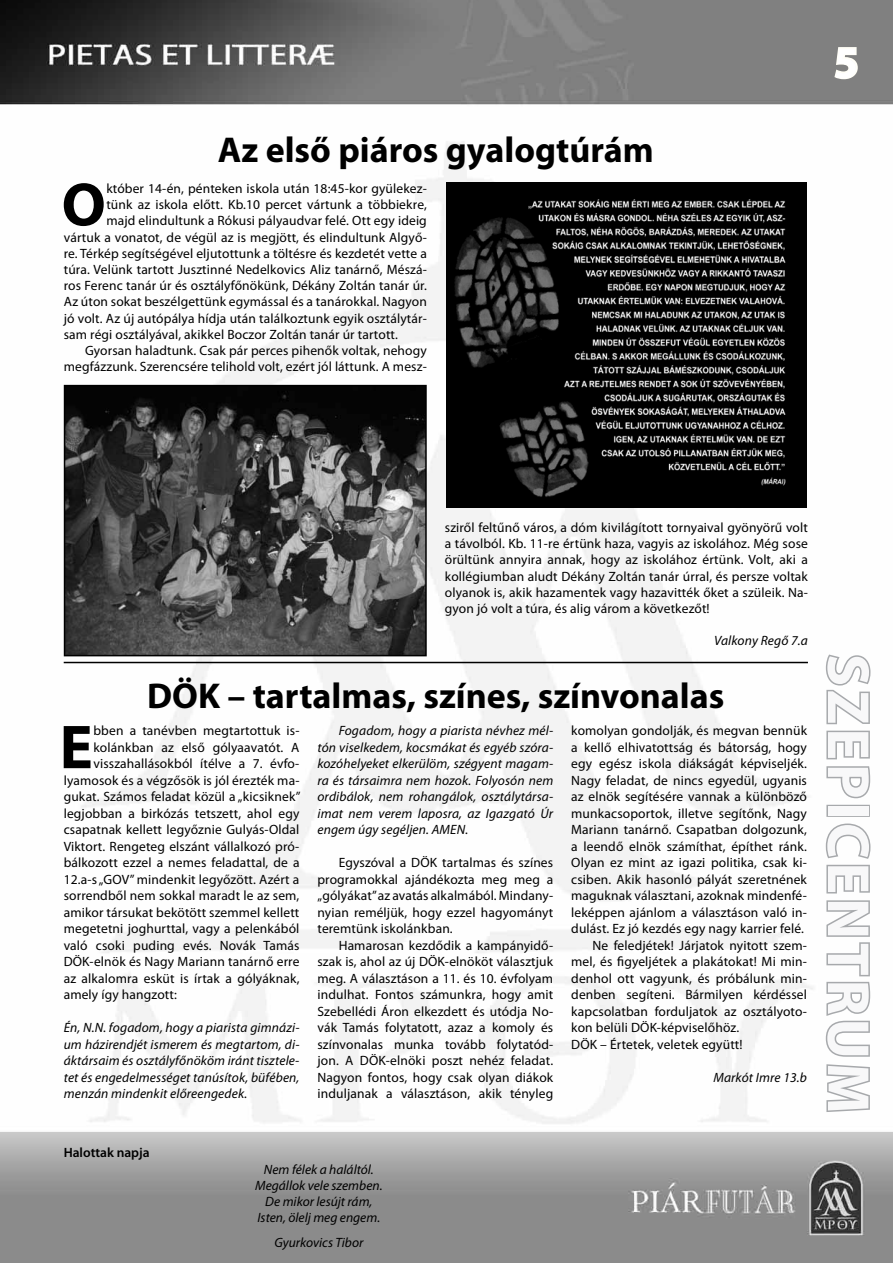
<style>
.page{position:relative;width:893px;height:1263px;background:#fff}
.page>*{position:absolute;margin:0;border:0;box-sizing:border-box;transform-origin:0 0}
.t1{font:700 62.4px "Myriad Pro";color:#000}
.t2{font:700 61.5px "Myriad Pro";color:#000}
.t3{font:700 60px "Myriad Pro";letter-spacing:.06em;color:#f8f8f9}
.t4{font:700 45px "Myriad Pro";color:#fff}
.t5{font:700 36px "Myriad Pro";color:#000}
.t6{font:13.5px/16.5px "Myriad Pro";letter-spacing:.01em;color:#000;text-align:justify}
.t7{font:italic 13.5px/16.5px "Myriad Pro";letter-spacing:.01em;color:#000;text-align:justify}
.t8{font:600 13.5px "Myriad Pro";color:#000}
</style>
<div class="page">
<img style="left:0;top:0;width:893px;height:1263px">
<svg style="left:833px;top:46px;width:26px;height:34px"></svg>
<svg style="left:824px;top:652px;width:48px;height:148px"></svg>
<div style="left:826px;top:805px;width:44px;height:12px;border:3px solid #a7a9ac"></div>
<svg style="left:824px;top:822px;width:48px;height:292px"></svg>
<img style="left:446px;top:183px;width:361px;height:325px">
<img style="left:67px;top:388px;width:357px;height:265px">
<div style="left:64px;top:385px;width:363px;height:271px;border:2px solid #000"></div>
<hr style="left:64px;top:662px;width:744px;height:1px;background:#000">
<h3 class="t5" style="left:218px;top:127px;width:437px">Az első piáros gyalogtúrám</h3>
<h2 class="t2" style="left:62px;top:165px;width:46px">O</h2>
<p class="t6" style="left:106px;top:180px;width:322px">któber 14-én, pénteken iskola után 18:45-kor gyülekez-</p>
<p class="t6" style="left:106px;top:196px;width:322px">tünk az iskola előtt. Kb.10 percet vártunk a többiekre,</p>
<p class="t6" style="left:106px;top:212px;width:322px">majd elindultunk a Rókusi pályaudvar felé. Ott egy ideig</p>
<p class="t6" style="left:64px;top:229px;width:365px">vártuk a vonatot, de végül az is megjött, és elindultunk Algyő-</p>
<p class="t6" style="left:64px;top:245px;width:365px">re. Térkép segítségével eljutottunk a töltésre és kezdetét vette a</p>
<p class="t6" style="left:64px;top:261px;width:365px">túra. Velünk tartott Jusztinné Nedelkovics Aliz tanárnő, Mészá-</p>
<p class="t6" style="left:64px;top:277px;width:365px">ros Ferenc tanár úr és osztályfőnökünk, Dékány Zoltán tanár úr.</p>
<p class="t6" style="left:64px;top:293px;width:365px">Az úton sokat beszélgettünk egymással és a tanárokkal. Nagyon</p>
<p class="t6" style="left:64px;top:310px;width:365px">jó volt. Az új autópálya hídja után találkoztunk egyik osztálytár-</p>
<p class="t6" style="left:64px;top:326px;width:336px">sam régi osztályával, akikkel Boczor Zoltán tanár úr tartott.</p>
<p class="t6" style="left:85px;top:342px;width:343px">Gyorsan haladtunk. Csak pár perces pihenők voltak, nehogy</p>
<p class="t6" style="left:64px;top:358px;width:365px">megfázzunk. Szerencsére telihold volt, ezért jól láttunk. A mes -</p>
<h3 class="t4" style="left:834px;top:33px;width:26px">5</h3>
<p class="t6" style="left:445px;top:519px;width:365px">sziről feltűnő város, a dóm kivilágított tornyaival gyönyörű volt a távolból. Kb. 11-re értünk haza, vagyis az iskolához. Még sose örültünk annyira annak, hogy az iskolához értünk. Volt, aki a kollégiumban aludt Dékány Zoltán tanár úrral, és persze voltak olyanok is, akik hazamentek vagy hazavitték őket a szüleik. Na&shy;gyon jó volt a túra, és alig várom a következőt!</p>
<p class="t7" style="left:714px;top:632px;width:95px">Valkony Regő 7.a</p>
<h3 class="t5" style="left:147px;top:672px;width:579px">DÖK – tartalmas, színes, színvonalas</h3>
<h1 class="t1" style="left:60px;top:706px;width:28px">E</h1>
<p class="t6" style="left:93px;top:722px;width:207px">bben a tanévben megtartottuk is-</p>
<p class="t6" style="left:93px;top:739px;width:207px">kolánkban az első gólyaavatót. A</p>
<p class="t6" style="left:93px;top:755px;width:207px">visszahallásokból ítélve a 7. évfo-</p>
<p class="t6" style="left:64px;top:772px;width:237px">lyamosok és a végzősök is jól érezték ma-</p>
<p class="t6" style="left:64px;top:788px;width:238px">gukat. Számos feladat közül a „kicsiknek”</p>
<p class="t6" style="left:64px;top:805px;width:237px">legjobban a birkózás tetszett, ahol egy</p>
<p class="t6" style="left:64px;top:821px;width:237px">csapatnak kellett legyőznie Gulyás-Oldal</p>
<p class="t6" style="left:64px;top:838px;width:237px">Viktort. Rengeteg elszánt vállalkozó pró-</p>
<p class="t6" style="left:64px;top:854px;width:237px">bálkozott ezzel a nemes feladattal, de a</p>
<p class="t6" style="left:64px;top:871px;width:237px">12.a-s „GOV” mindenkit legyőzött. Azért a</p>
<p class="t6" style="left:64px;top:887px;width:237px">sorrendből nem sokkal maradt le az sem,</p>
<p class="t6" style="left:64px;top:904px;width:237px">amikor társukat bekötött szemmel kellett</p>
<p class="t6" style="left:64px;top:920px;width:237px">megetetni joghurttal, vagy a pelenkából</p>
<p class="t6" style="left:64px;top:937px;width:237px">való csoki puding evés. Novák Tamás</p>
<p class="t6" style="left:64px;top:953px;width:237px">DÖK-elnök és Nagy Mariann tanárnő erre</p>
<p class="t6" style="left:64px;top:970px;width:237px">az alkalomra esküt is írtak a gólyáknak,</p>
<p class="t6" style="left:64px;top:986px;width:115px">amely így hangzott:</p>
<p class="t7" style="left:64px;top:1019px;width:237px">Én, N.N. fogadom, hogy a piarista gimnázi&shy;um házirendjét ismerem és megtartom, di&shy;áktársaim és osztályfőnököm iránt tisztele&shy;tet és engedelmességet tanúsítok, büfében, menzán mindenkit előreengedek.</p>
<p class="t7" style="left:317px;top:722px;width:237px;text-indent:21px">Fogadom, hogy a piarista névhez mél&shy;tón viselkedem, kocsmákat és egyéb szóra&shy;kozóhelyeket elkerülöm, szégyent magam&shy;ra és társaimra nem hozok. Folyosón nem ordibálok, nem rohangálok, osztálytársa&shy;imat nem verem laposra, az Igazgató Úr engem úgy segéljen. AMEN.</p>
<p class="t6" style="left:317px;top:854px;width:237px;text-indent:21px">Egyszóval a DÖK tartalmas és színes programokkal ajándékozta meg meg a „gólyákat” az avatás alkalmából. Mindan - nyian reméljük, hogy ezzel hagyományt teremtünk iskolánkban.</p>
<p class="t6" style="left:317px;top:936px;width:237px;text-indent:21px">Hamarosan kezdődik a kampányidő&shy;szak is, ahol az új DÖK-elnököt választjuk meg. A választáson a 11. és 10. évfolyam indulhat. Fontos számunkra, hogy amit Szebellédi Áron elkezdett és utódja No&shy;vák Tamás folytatott, azaz a komoly és színvonalas munka tovább folytatód&shy;jon. A DÖK-elnöki poszt nehéz feladat.<br>Nagyon fontos, hogy csak olyan diákok induljanak a választáson, akik tényleg</p>
<p class="t6" style="left:571px;top:722px;width:237px">komolyan gondolják, és megvan bennük</p>
<p class="t6" style="left:571px;top:738px;width:237px">a kellő elhivatottság és bátorság, hogy</p>
<p class="t6" style="left:571px;top:755px;width:237px">egy egész iskola diákságát képviseljék.</p>
<p class="t6" style="left:571px;top:771px;width:237px">Nagy feladat, de nincs egyedül, ugyanis</p>
<p class="t6" style="left:571px;top:788px;width:237px">az elnök segítésére vannak a különböző</p>
<p class="t6" style="left:571px;top:804px;width:237px">munkacsoportok, illetve segítőnk, Nagy</p>
<p class="t6" style="left:571px;top:821px;width:237px">Mariann tanárnő. Csapatban dolgozunk,</p>
<p class="t6" style="left:571px;top:837px;width:237px">a leendő elnök számíthat, építhet ránk.</p>
<p class="t6" style="left:571px;top:854px;width:237px">Olyan ez mint az igazi politika, csak ki-</p>
<p class="t6" style="left:571px;top:870px;width:237px">csiben. Akik hasonló pályát szeretnének</p>
<p class="t6" style="left:571px;top:887px;width:237px">maguknak választani, azoknak mindenfé-</p>
<p class="t6" style="left:571px;top:903px;width:237px">leképpen ajánlom a választáson való in-</p>
<p class="t6" style="left:571px;top:920px;width:234px">dulást. Ez jó kezdés egy nagy karrier felé.</p>
<p class="t6" style="left:592px;top:936px;width:216px">Ne feledjétek! Járjatok nyitott szem-</p>
<p class="t6" style="left:571px;top:953px;width:237px">mel, és figyeljétek a plakátokat! Mi min-</p>
<p class="t6" style="left:571px;top:969px;width:237px">denhol ott vagyunk, és próbálunk min-</p>
<p class="t6" style="left:571px;top:986px;width:237px">denben segíteni. Bármilyen kérdéssel</p>
<p class="t6" style="left:571px;top:1002px;width:237px">kapcsolatban forduljatok az osztályoto-</p>
<p class="t6" style="left:571px;top:1019px;width:169px">kon belüli DÖK-képviselőhöz.</p>
<p class="t6" style="left:571px;top:1035px;width:173px">DÖK – Értetek, veletek együtt!</p>
<p class="t7" style="left:713px;top:1068px;width:95px">Markót Imre 13.b</p>
<p class="t8" style="left:64px;top:1144px;width:87px">Halottak napja</p>
<p class="t7" style="left:255px;top:1161px;width:129px;text-align:center">Nem félek a haláltól.<br>Megállok vele szemben.<br>De mikor lesújt rám,<br>Isten, ölelj meg engem.</p>
<p class="t7" style="left:274px;top:1234px;width:91px">Gyurkovics Tibor</p>
<h3 class="t3" style="left:887px;top:654px;width:461px;rotate:90deg">szepicentrum</h3>
</div>
